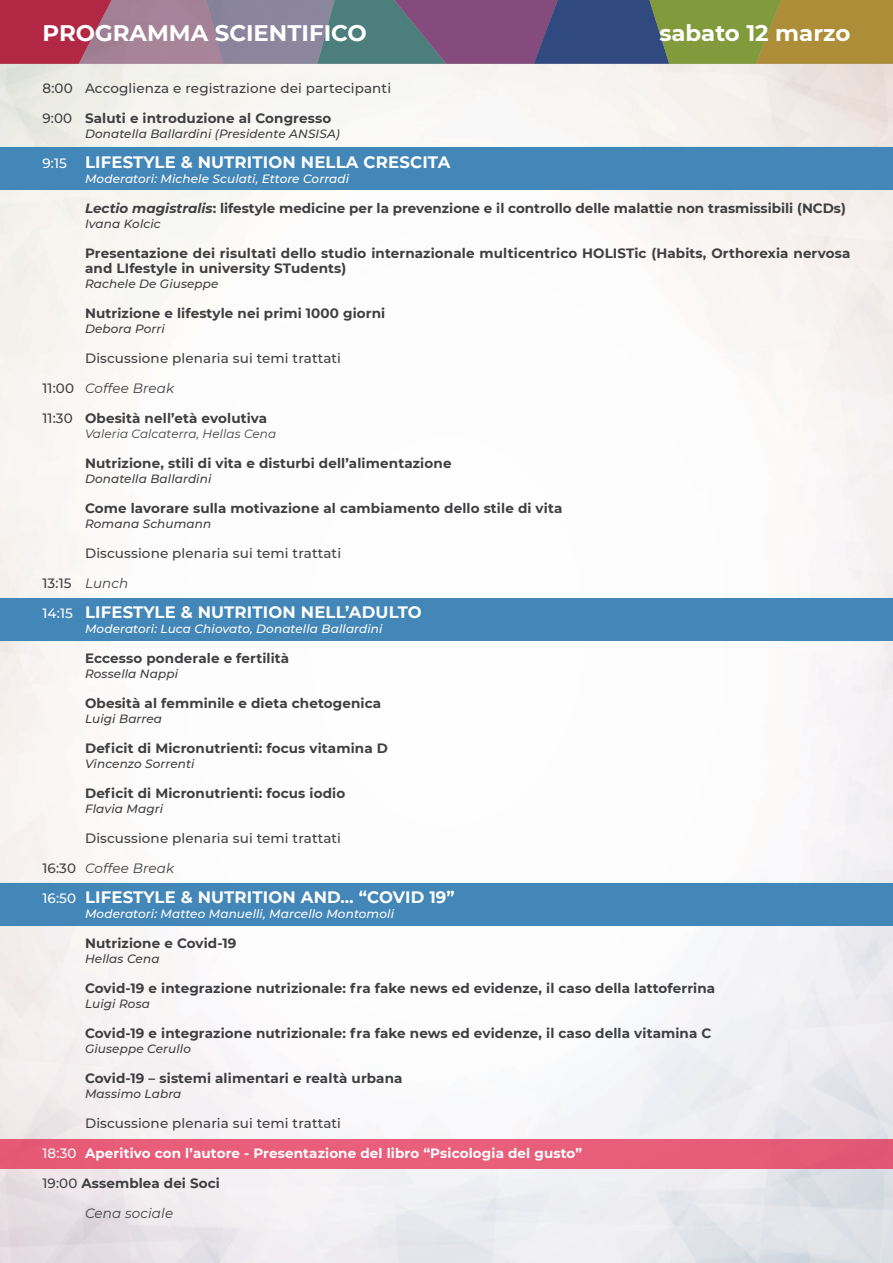
<style>
.page{position:relative;width:893px;height:1263px;background:#fff}
.page>*{position:absolute;margin:0;border:0;box-sizing:border-box;transform-origin:0 0}
.t1{font:700 22.5px "Montserrat";color:#fff}
.t2{font:700 16.5px "Montserrat";letter-spacing:.01em;color:#fff}
.t3{font:700 13.5px/15px "Montserrat";letter-spacing:.01em;color:#3f3f41}
.t4{font:500 13.5px "Montserrat";letter-spacing:.01em;color:#3f3f41}
.t5{font:700 13.5px "Montserrat";letter-spacing:.01em;color:#fff}
.t6{font:italic 13.5px "Montserrat";letter-spacing:.01em;color:#3f3f41}
.t7{font:italic 500 12px "Montserrat";letter-spacing:.01em;color:#3f3f41}
.t8{font:italic 500 12px "Montserrat";letter-spacing:.01em;color:#fff}
.t9{font:italic 12px "Montserrat";letter-spacing:.01em;color:#3f3f41}
.s1{font-weight:500}
.s2{font-weight:500;font-size:13.5px}
.s3{font-style:italic}
.s4{font-weight:500;font-style:normal}
.s5{font-weight:400;font-style:italic}
</style>
<div class="page">
<img style="left:0;top:64px;width:893px;height:1199px">
<svg style="left:0;top:0;width:893px;height:64px;background:#836e6d"></svg>
<div style="left:0;top:598px;width:893px;height:43px;background:#4386b8"></div>
<div style="left:0;top:883px;width:893px;height:42px;background:#4386b8"></div>
<div style="left:0;top:1139px;width:893px;height:29px;background:#e85d7a"></div>
<div style="left:0;top:148px;width:893px;height:42px;background:#4386b8"></div>
<h1 class="t1" style="left:43px;top:17px;width:326px">PROGRAMMA SCIENTIFICO</h1>
<h1 class="t1" style="left:659px;top:17px;width:193px">sabato 12 marzo</h1>
<p class="t4" style="left:43px;top:79px;width:350px">8:00 Accoglienza e registrazione dei partecipanti</p>
<p class="t3" style="left:43px;top:110px;width:290px"><span class="s1">9:00</span> Saluti e introduzione al Congresso</p>
<p class="t7" style="left:85px;top:125px;width:256px">Donatella Ballardini (Presidente ANSISA)</p>
<p class="t2" style="left:43px;top:150px;width:409px"><span class="s2">9:15</span> LIFESTYLE &amp; NUTRITION NELLA CRESCITA</p>
<p class="t8" style="left:85px;top:170px;width:266px">Moderatori: Michele Sculati, Ettore Corradi</p>
<p class="t3" style="left:85px;top:200px;width:762px"><span class="s3">Lectio magistralis</span>: lifestyle medicine per la prevenzione e il controllo delle malattie non trasmissibili (NCDs)</p>
<p class="t7" style="left:85px;top:215px;width:77px">Ivana Kolcic</p>
<p class="t3" style="left:85px;top:245px;width:767px">Presentazione dei risultati dello studio internazionale multicentrico HOLISTic (Habits, Orthorexia nervosa and LIfestyle in university STudents)</p>
<p class="t7" style="left:85px;top:275px;width:135px">Rachele De Giuseppe</p>
<p class="t3" style="left:85px;top:305px;width:302px">Nutrizione e lifestyle nei primi 1000 giorni</p>
<p class="t7" style="left:85px;top:320px;width:81px">Debora Porri</p>
<p class="t4" style="left:85px;top:349px;width:258px">Discussione plenaria sui temi trattati</p>
<p class="t6" style="left:43px;top:379px;width:133px"><span class="s4">11:00</span> Coffee Break</p>
<p class="t3" style="left:43px;top:410px;width:226px"><span class="s1">11:30</span> Obesità nell’età evolutiva</p>
<p class="t9" style="left:85px;top:426px;width:193px">Valeria Calcaterra, Hellas Cena</p>
<p class="t3" style="left:85px;top:455px;width:368px">Nutrizione, stili di vita e disturbi dell’alimentazione</p>
<p class="t7" style="left:85px;top:470px;width:128px">Donatella Ballardini</p>
<p class="t3" style="left:85px;top:500px;width:479px">Come lavorare sulla motivazione al cambiamento dello stile di vita</p>
<p class="t7" style="left:85px;top:515px;width:128px">Romana Schumann</p>
<p class="t4" style="left:85px;top:544px;width:258px">Discussione plenaria sui temi trattati</p>
<p class="t4" style="left:43px;top:574px;width:87px">13:15 <span class="s5">Lunch</span></p>
<p class="t2" style="left:43px;top:600px;width:381px"><span class="s2">14:15</span> LIFESTYLE &amp; NUTRITION NELL’ADULTO</p>
<p class="t8" style="left:85px;top:620px;width:299px">Moderatori: Luca Chiovato, Donatella Ballardini</p>
<p class="t3" style="left:85px;top:650px;width:206px">Eccesso ponderale e fertilità</p>
<p class="t7" style="left:85px;top:665px;width:95px">Rossella Nappi</p>
<p class="t3" style="left:85px;top:695px;width:298px">Obesità al femminile e dieta chetogenica</p>
<p class="t7" style="left:85px;top:710px;width:79px">Luigi Barrea</p>
<p class="t3" style="left:85px;top:740px;width:304px">Deficit di Micronutrienti: focus vitamina D</p>
<p class="t7" style="left:85px;top:755px;width:111px">Vincenzo Sorrenti</p>
<p class="t3" style="left:85px;top:785px;width:262px">Deficit di Micronutrienti: focus iodio</p>
<p class="t7" style="left:85px;top:800px;width:80px">Flavia Magri</p>
<p class="t4" style="left:85px;top:829px;width:258px">Discussione plenaria sui temi trattati</p>
<p class="t6" style="left:43px;top:859px;width:133px"><span class="s4">16:30</span> Coffee Break</p>
<p class="t2" style="left:43px;top:885px;width:414px"><span class="s2">16:50</span> LIFESTYLE &amp; NUTRITION AND… “COVID 19”</p>
<p class="t8" style="left:85px;top:905px;width:310px">Moderatori: Matteo Manuelli, Marcello Montomoli</p>
<p class="t3" style="left:85px;top:935px;width:153px">Nutrizione e Covid-19</p>
<p class="t7" style="left:85px;top:950px;width:76px">Hellas Cena</p>
<p class="t3" style="left:85px;top:980px;width:632px">Covid-19 e integrazione nutrizionale: fra fake news ed evidenze, il caso della lattoferrina</p>
<p class="t7" style="left:85px;top:995px;width:66px">Luigi Rosa</p>
<p class="t3" style="left:85px;top:1025px;width:628px">Covid-19 e integrazione nutrizionale: fra fake news ed evidenze, il caso della vitamina C</p>
<p class="t7" style="left:85px;top:1040px;width:107px">Giuseppe Cerullo</p>
<p class="t3" style="left:85px;top:1070px;width:319px">Covid-19 – sistemi alimentari e realtà urbana</p>
<p class="t7" style="left:85px;top:1085px;width:98px">Massimo Labra</p>
<p class="t4" style="left:85px;top:1114px;width:258px">Discussione plenaria sui temi trattati</p>
<p class="t5" style="left:43px;top:1144px;width:541px"><span class="s1">18:30</span> Aperitivo con l’autore - Presentazione del libro “Psicologia del gusto”</p>
<p class="t3" style="left:43px;top:1175px;width:179px"><span class="s1">19:00</span> Assemblea dei Soci</p>
<p class="t6" style="left:85px;top:1204px;width:90px">Cena sociale</p>
</div>
